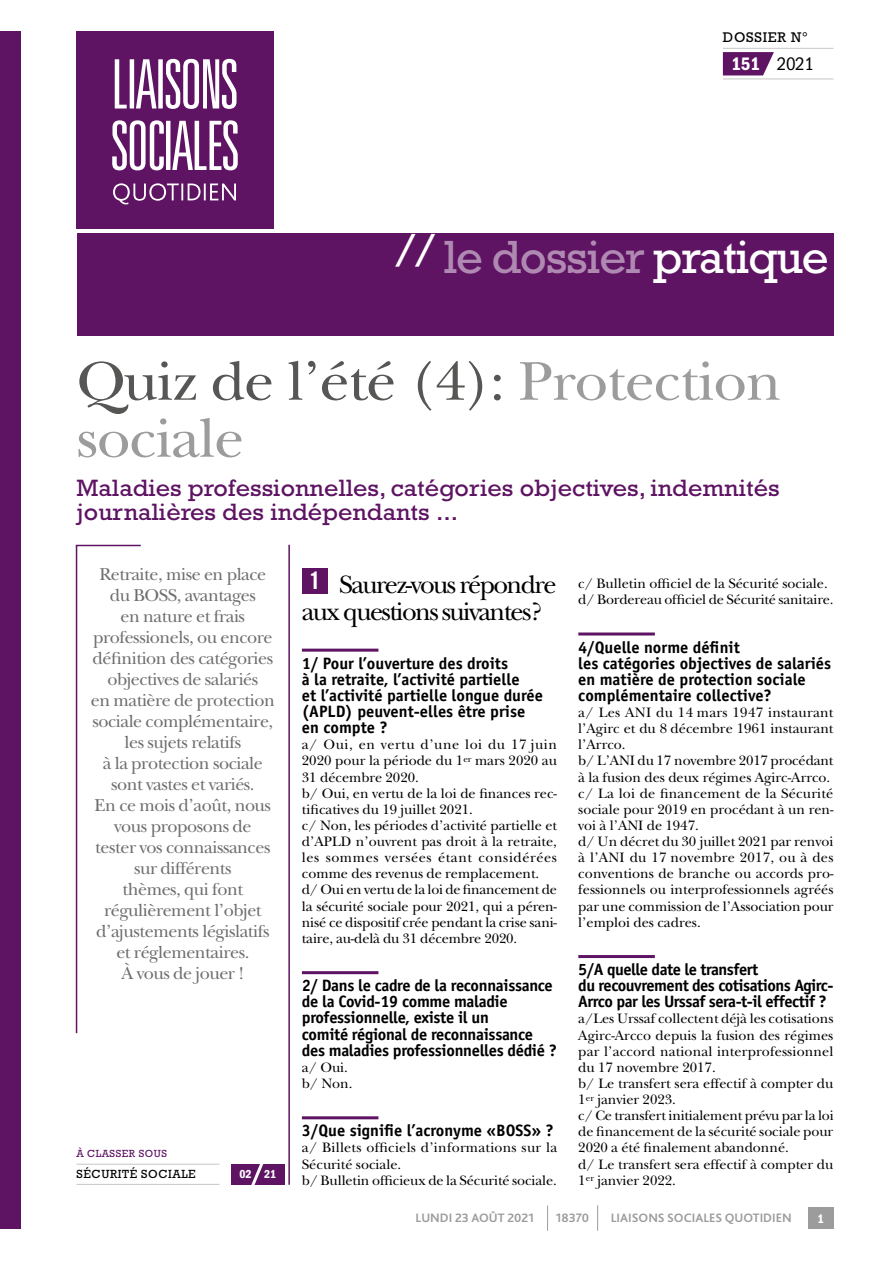
<style>
.page{position:relative;width:893px;height:1263px;background:#fff}
.page>*{position:absolute;margin:0;border:0;box-sizing:border-box;transform-origin:0 0}
.t1{font:57px/57px "New Baskerville Std";letter-spacing:-.02em;color:#9c9c9d;scale:1.05 1}
.t2{font:47.25px "Rockwell Std";letter-spacing:-.025em;color:#fff}
.t3{font:26.25px/27px "New Baskerville Std";letter-spacing:-.06em;color:#000}
.t4{font:24px/24px "Rockwell Std";color:#5e1363;scale:1.05 1}
.t5{font:condensed 18.75px "ITC Franklin Gothic Std";color:#000}
.t6{font:18px/21px "New Baskerville Std";letter-spacing:-.025em;color:#6e6e6e;text-align:center}
.t7{font:700 16.5px/16px "Officina Sans Std";color:#000}
.t8{font:700 16.5px/16px "Officina Sans Std";letter-spacing:-.02em;color:#000}
.t9{font:14.25px/16.2px "New Baskerville Std";color:#000}
.t10{font:14.25px "Rockwell Std";letter-spacing:.05em;color:#000}
.t11{font:700 12.75px "Bliss 2";color:#9c9c9d}
.t12{font:12.75px "ITC Franklin Gothic Std Dm Cd";color:#fff}
.t13{font:12px "Rockwell Std";letter-spacing:.05em;color:#000}
.t14{font:12px "ITC Franklin Gothic Std Dm Cd";color:#fff}
.t15{font:10.5px "Rockwell Std";letter-spacing:.05em;color:#5e1363}
.s1{font-family:"ITC Franklin Gothic Std Dm Cd";font-stretch:normal;color:#fff}
.s2{color:#af89b1}
.s3{color:#565655}
</style>
<div class="page">
<hr style="left:288px;top:545px;width:2px;height:640px;background:#5e1363">
<div style="left:0;top:32px;width:21px;height:1197px;background:#5e1363"></div>
<svg style="left:723px;top:52px;width:51px;height:23px"></svg>
<hr style="left:723px;top:48px;width:110px;height:1px;background:#c5c6c6">
<hr style="left:723px;top:79px;width:110px;height:1px;background:#c5c6c6">
<hr style="left:77px;top:1164px;width:142px;height:1px;background:#c5c6c6">
<hr style="left:77px;top:1184px;width:142px;height:1px;background:#c5c6c6">
<div style="left:76px;top:31px;width:198px;height:198px;background:#5e1363"></div>
<svg style="left:112px;top:59px;width:126px;height:145px"></svg>
<div style="left:77px;top:234px;width:756px;height:102px;background:#5e1363"></div>
<div style="left:808px;top:1208px;width:25px;height:21px;background:#9c9c9d"></div>
<svg style="left:547px;top:1205px;width:1px;height:26px"></svg>
<svg style="left:597px;top:1205px;width:1px;height:26px"></svg>
<hr style="left:76px;top:545px;width:1px;height:488px;background:#5e1363">
<hr style="left:76px;top:545px;width:65px;height:1px;background:#5e1363">
<div style="left:231px;top:1164px;width:53px;height:21px;background:#5e1363"></div>
<svg style="left:251px;top:1164px;width:13px;height:21px"></svg>
<hr style="left:578px;top:632px;width:77px;height:3px;background:#5e1363">
<hr style="left:578px;top:955px;width:77px;height:3px;background:#5e1363">
<hr style="left:302px;top:649px;width:76px;height:3px;background:#5e1363">
<hr style="left:302px;top:971px;width:76px;height:3px;background:#5e1363">
<hr style="left:302px;top:1116px;width:76px;height:3px;background:#5e1363">
<div style="left:302px;top:568px;width:25px;height:25px;background:#5e1363"></div>
<p class="t10" style="left:723px;top:28px;width:86px">DOSSIER N°</p>
<h3 class="t5" style="left:731px;top:53px;width:84px"><span class="s1">151</span> 2021</h3>
<h2 class="t2" style="left:395px;top:230px;width:435px">// <span class="s2">le dossier</span> pratique</h2>
<h1 class="t1" style="left:77px;top:353px;width:673px"><span class="s3">Quiz de l’été (4):</span> Protection sociale</h1>
<h3 class="t4" style="left:77px;top:475px;width:671px">Maladies professionnelles, catégories objectives, indemnités journalières des indépendants ...</h3>
<p class="t6" style="left:91px;top:564px;width:186px">Retraite, mise en place du BOSS, avantages<br>en nature et frais professionels, ou encore définition des catégories objectives de salariés<br>en matière de protection sociale complémentaire, les sujets relatifs<br>à la protection sociale sont vastes et variés.<br>En ce mois d’août, nous vous proposons de<br>tester vos connaissances sur différents<br>thèmes, qui font régulièrement l’objet d’ajustements législatifs et réglementaires.<br>À vous de jouer !</p>
<h3 class="t3" style="left:302px;top:571px;width:256px"><sup>1</sup> Saurez-vous répondre aux questions suivantes?</h3>
<p class="t7" style="left:302px;top:655px;width:243px">1/ Pour l’ouverture des droits<br>à la retraite, l’activité partielle<br>et l’activité partielle longue durée (APLD) peuvent-elles être prise en compte ?</p>
<p class="t9" style="left:302px;top:737px;width:257px">a/ Oui, en vertu d’une loi du 17 juin 2020 pour la période du 1<sup>er</sup> mars 2020 au 31 décembre 2020.<br>b/ Oui, en vertu de la loi de finances rec&shy;tificatives du 19 juillet 2021.<br>c/ Non, les périodes d’activité partielle et d’APLD n’ouvrent pas droit à la retraite, les sommes versées étant considérées comme des revenus de remplacement. d/ Oui en vertu de la loi de financement de la sécurité sociale pour 2021, qui a péren&shy;nisé ce dispositif crée pendant la crise sani&shy;taire, au-delà du 31 décembre 2020.</p>
<p class="t8" style="left:302px;top:977px;width:257px">2/ Dans le cadre de la reconnaissance de la Covid-19 comme maladie professionnelle, existe il un<br>comité régional de reconnaissance des maladies professionnelles dédié ?</p>
<p class="t9" style="left:302px;top:1059px;width:52px">a/ Oui. b/ Non.</p>
<p class="t7" style="left:302px;top:1122px;width:253px">3/Que signifie l’acronyme «BOSS» ?</p>
<p class="t9" style="left:302px;top:1140px;width:257px">a/ Billets officiels d’informations sur la<br>Sécurité sociale.<br>b/ Bulletin officieux de la Sécurité sociale.</p>
<p class="t15" style="left:77px;top:1148px;width:92px">À CLASSER SOUS</p>
<p class="t13" style="left:77px;top:1167px;width:121px">SÉCURITÉ SOCIALE</p>
<p class="t14" style="left:240px;top:1167px;width:38px">02 21</p>
<p class="t9" style="left:578px;top:575px;width:257px">c/ Bulletin officiel de la Sécurité sociale. d/ Bordereau officiel de Sécurité sanitaire.</p>
<p class="t7" style="left:578px;top:639px;width:254px">4/Quelle norme définit<br>les catégories objectives de salariés en matière de protection sociale complémentaire collective?</p>
<p class="t9" style="left:578px;top:704px;width:257px">a/ Les ANI du 14 mars 1947 instaurant l’Agirc et du 8 décembre 1961 instaurant l’Arrco.<br>b/ L’ANI du 17 novembre 2017 procédant à la fusion des deux régimes Agirc-Arrco. c/ La loi de financement de la Sécurité sociale pour 2019 en procédant à un ren&shy;voi à l’ANI de 1947.<br>d/ Un décret du 30 juillet 2021 par renvoi à l’ANI du 17 novembre 2017, ou à des conventions de branche ou accords pro&shy;fessionnels ou interprofessionnels agréés par une commission de l’Association pour l’emploi des cadres.</p>
<p class="t8" style="left:578px;top:961px;width:257px">5/A quelle date le transfert<br>du recouvrement des cotisations Agirc-<br>Arrco par les Urssaf sera-t-il effectif ?</p>
<p class="t9" style="left:578px;top:1011px;width:257px">a/Les Urssaf collectent déjà les cotisations Agirc-Arcco depuis la fusion des régimes par l’accord national interprofessionnel du 17 novembre 2017.<br>b/ Le transfert sera effectif à compter du 1<sup>er</sup> janvier 2023.<br>c/ Ce transfert initialement prévu par la loi de financement de la sécurité sociale pour 2020 a été finalement abandonné.<br>d/ Le transfert sera effectif à compter du 1<sup>er</sup> janvier 2022.</p>
<p class="t11" style="left:416px;top:1210px;width:120px">LUNDI 23 AOÛT 2021</p>
<p class="t11" style="left:556px;top:1210px;width:35px">18370</p>
<p class="t11" style="left:611px;top:1210px;width:182px">LIAISONS SOCIALES QUOTIDIEN</p>
<p class="t12" style="left:817px;top:1211px;width:8px">1</p>
</div>
